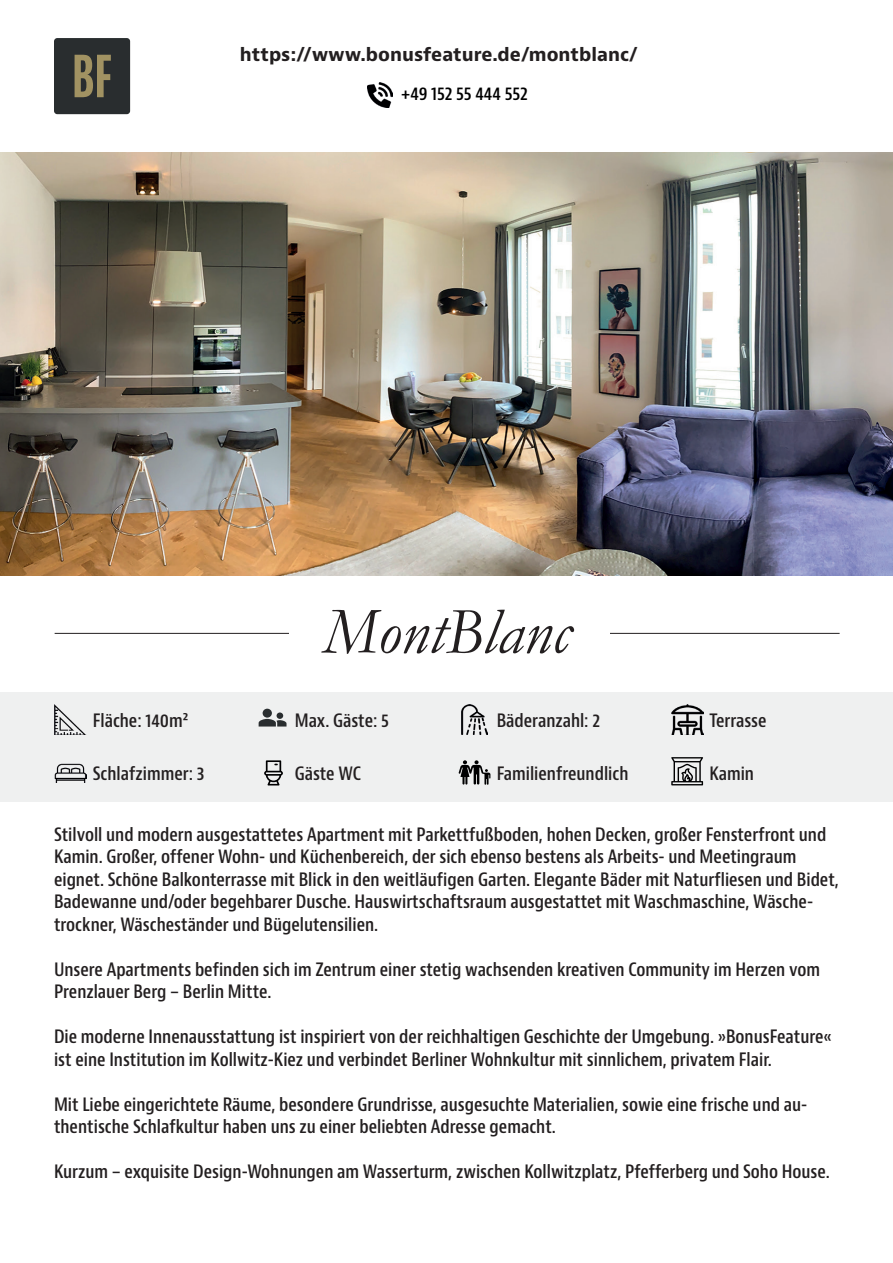
<style>
.page{position:relative;width:893px;height:1263px;background:#fff}
.page>*{position:absolute;margin:0;border:0;box-sizing:border-box;transform-origin:0 0}
.t1{font:italic 66px "Garamond";color:#231f20}
.t2{font:700 extra-condensed 56.55px "Bernino Sans";color:#a19262}
.t3{font:600 condensed 18px/22.5px "Bernino Sans";color:#231f20}
.t4{font:700 18px "Bernino Sans";color:#231f20}
.t5{font:600 condensed 18px "Bernino Sans";letter-spacing:-.01em;color:#000001}
</style>
<div class="page">
<img style="left:0;top:152px;width:893px;height:423px">
<div style="left:0;top:692px;width:893px;height:109px;background:#eff0f0"></div>
<img style="left:55px;top:705px;width:32px;height:30px">
<img style="left:55px;top:763px;width:32px;height:20px">
<div style="left:263px;top:709px;width:9px;height:9px;background:#292d2f;border-radius:50%"></div>
<div style="left:277px;top:712px;width:6px;height:7px;background:#292d2f;border-radius:50%"></div>
<svg style="left:259px;top:719px;width:28px;height:7px"></svg>
<svg style="left:264px;top:760px;width:19px;height:25px"></svg>
<img style="left:462px;top:704px;width:25px;height:31px">
<svg style="left:459px;top:760px;width:31px;height:25px"></svg>
<img style="left:671px;top:704px;width:32px;height:31px">
<div style="left:54px;top:38px;width:76px;height:76px;background:#292d2f;border-radius:3px"></div>
<hr style="left:55px;top:633px;width:785px;height:1px;background:#231f20">
<div style="left:288px;top:613px;width:321px;height:41px;background:#fff"></div>
<img style="left:368px;top:83px;width:24px;height:25px">
<svg style="left:671px;top:757px;width:32px;height:28px"></svg>
<h2 class="t2" style="left:72px;top:44px;width:42px">BF</h2>
<p class="t4" style="left:240px;top:43px;width:399px">https://www.bonusfeature.de/montblanc/</p>
<p class="t5" style="left:401px;top:83px;width:129px">+49 152 55 444 552</p>
<p class="t3" style="left:93px;top:709px;width:97px">Fläche: 140m²</p>
<p class="t3" style="left:93px;top:762px;width:113px">Schlafzimmer: 3</p>
<h1 class="t1" style="left:323px;top:587px;width:248px">MontBlanc</h1>
<p class="t3" style="left:295px;top:709px;width:96px">Max. Gäste: 5</p>
<p class="t3" style="left:295px;top:762px;width:68px">Gäste WC</p>
<p class="t3" style="left:497px;top:709px;width:105px">Bäderanzahl: 2</p>
<p class="t3" style="left:497px;top:762px;width:133px">Familienfreundlich</p>
<p class="t3" style="left:709px;top:709px;width:59px">Terrasse</p>
<p class="t3" style="left:709px;top:762px;width:46px">Kamin</p>
<p class="t3" style="left:54px;top:823px;width:786px">Stilvoll und modern ausgestattetes Apartment mit Parkettfußboden, hohen Decken, großer Fensterfront und Kamin. Großer, offener Wohn- und Küchenbereich, der sich ebenso bestens als Arbeits- und Meetingraum eignet. Schöne Balkonterrasse mit Blick in den weitläufigen Garten. Elegante Bäder mit Naturfliesen und Bidet, Badewanne und/oder begehbarer Dusche. Hauswirtschaftsraum ausgestattet mit Waschmaschine, Wäsche&shy;trockner, Wäscheständer und Bügelutensilien.</p>
<p class="t3" style="left:54px;top:958px;width:768px">Unsere Apartments befinden sich im Zentrum einer stetig wachsenden kreativen Community im Herzen vom<br>Prenzlauer Berg – Berlin Mitte.</p>
<p class="t3" style="left:54px;top:1026px;width:779px">Die moderne Innenausstattung ist inspiriert von der reichhaltigen Geschichte der Umgebung. »BonusFeature« ist eine Institution im Kollwitz-Kiez und verbindet Berliner Wohnkultur mit sinnlichem, privatem Flair.</p>
<p class="t3" style="left:54px;top:1093px;width:755px">Mit Liebe eingerichtete Räume, besondere Grundrisse, ausgesuchte Materialien, sowie eine frische und au&shy;thentische Schlafkultur haben uns zu einer beliebten Adresse gemacht.</p>
<p class="t3" style="left:54px;top:1161px;width:777px">Kurzum – exquisite Design-Wohnungen am Wasserturm, zwischen Kollwitzplatz, Pfefferberg und Soho House.</p>
</div>
